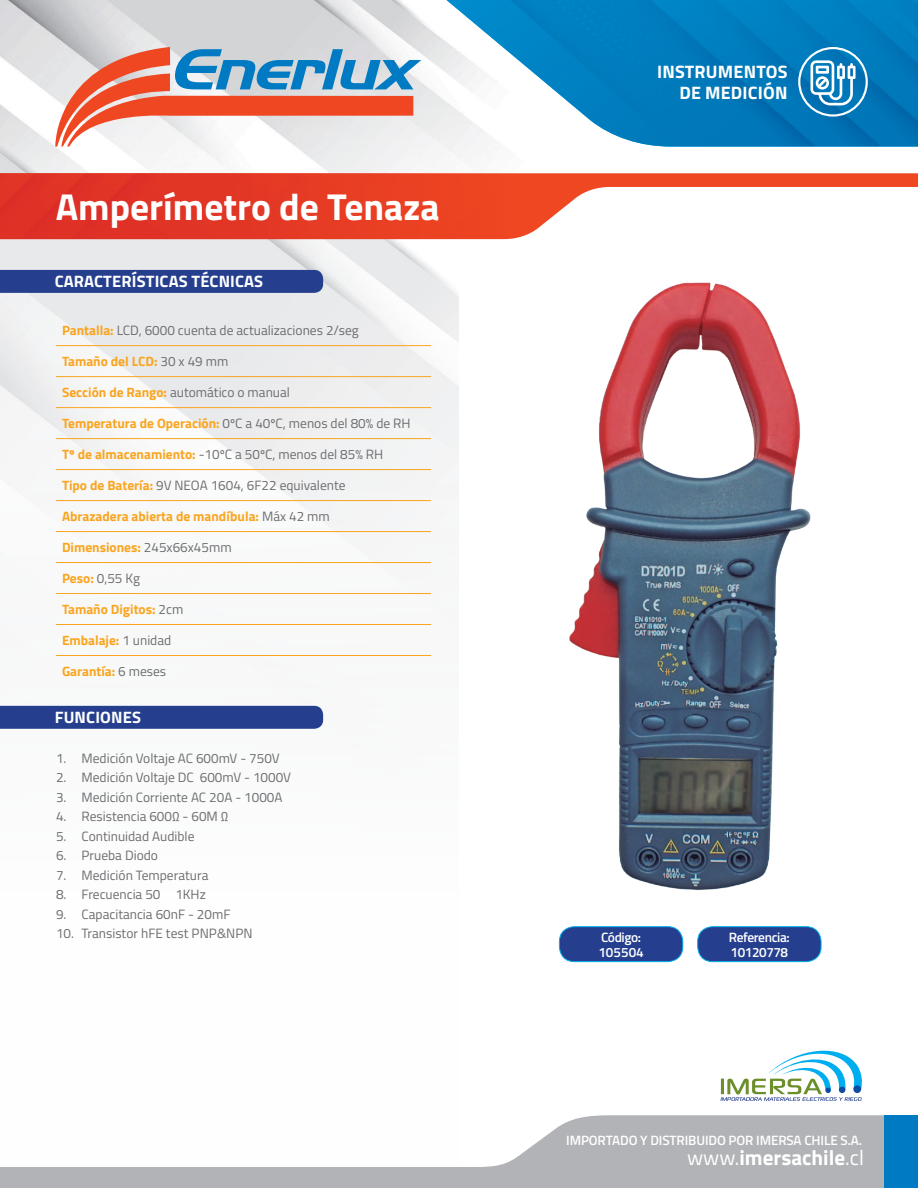
<style>
.page{position:relative;width:918px;height:1188px;background:#fff}
.page>*{position:absolute;margin:0;border:0;box-sizing:border-box;transform-origin:0 0}
.t1{font:700 37.5px "Titillium";color:#fff}
.t2{font:700 21.15px "Titillium Web";color:#fff}
.t3{font:700 18px "Titillium";letter-spacing:.01em;color:#fff}
.t4{font:700 16.5px "Titillium";letter-spacing:.01em;color:#fff}
.t5{font:13.5px "Titillium";color:#6c6d70}
.t6{font:700 13.5px "Titillium";color:#f9a520}
.t7{font:600 13.5px "Titillium Web";letter-spacing:-.01em;color:#fff}
.t8{font:600 13.5px "Titillium";letter-spacing:-.03em;color:#fff}
.s1{font-weight:700;color:#f9a520}
.s2{font-weight:400;color:#6c6d70}
.s3{font-weight:400}
</style>
<div class="page">
<img style="left:0;top:147px;width:470px;height:26px">
<svg style="left:505px;top:173px;width:413px;height:66px"></svg>
<img style="left:0;top:173px;width:505px;height:66px">
<svg style="left:0;top:0;width:446px;height:147px;fill:#dadade"></svg>
<img style="left:446px;top:0;width:472px;height:147px">
<svg style="left:55px;top:47px;width:366px;height:100px"></svg>
<svg style="left:0;top:1115px;width:884px;height:73px;fill:#b2b3b7"></svg>
<div style="left:884px;top:1115px;width:34px;height:73px;background:#007bc3"></div>
<svg style="left:720px;top:1050px;width:142px;height:51px"></svg>
<img style="left:569px;top:282px;width:242px;height:608px">
<div style="left:0;top:270px;width:323px;height:23px;background:#253f8e"></div>
<div style="left:0;top:706px;width:323px;height:23px;background:#253f8e"></div>
<hr style="left:56px;top:345px;width:375px;height:1px;background:#f9a520">
<hr style="left:56px;top:376px;width:375px;height:1px;background:#f9a520">
<hr style="left:56px;top:407px;width:375px;height:1px;background:#f9a520">
<hr style="left:56px;top:438px;width:375px;height:1px;background:#f9a520">
<hr style="left:56px;top:469px;width:375px;height:1px;background:#f9a520">
<hr style="left:56px;top:500px;width:375px;height:1px;background:#f9a520">
<hr style="left:56px;top:531px;width:375px;height:1px;background:#f9a520">
<hr style="left:56px;top:562px;width:375px;height:1px;background:#f9a520">
<hr style="left:56px;top:593px;width:375px;height:1px;background:#f9a520">
<hr style="left:56px;top:624px;width:375px;height:1px;background:#f9a520">
<hr style="left:56px;top:655px;width:375px;height:1px;background:#f9a520">
<div style="left:559px;top:927px;width:124px;height:35px;background:#253f8e"></div>
<div style="left:559px;top:926px;width:124px;height:36px;border:1px solid #00aeef;border-radius:15px"></div>
<div style="left:699px;top:927px;width:122px;height:35px;background:#253f8e"></div>
<div style="left:697px;top:926px;width:124px;height:36px;border:1px solid #00aeef;border-radius:15px"></div>
<div style="left:798px;top:47px;width:70px;height:70px;border:2px solid #fff;border-radius:50%"></div>
<svg style="left:810px;top:60px;width:46px;height:45px"></svg>
<p class="t1" style="left:56px;top:179px;width:385px">Amperímetro de Tenaza</p>
<p class="t4" style="left:55px;top:269px;width:210px">CARACTERÍSTICAS TÉCNICAS</p>
<p class="t5" style="left:62px;top:321px;width:298px"><span class="s1">Pantalla:</span> LCD, 6000 cuenta de actualizaciones 2/seg</p>
<p class="t6" style="left:62px;top:351px;width:168px">Tamaño del LCD: <span class="s2">30 x 49 mm</span></p>
<p class="t5" style="left:62px;top:383px;width:229px"><span class="s1">Sección de Rango:</span> automático o manual</p>
<p class="t5" style="left:62px;top:414px;width:350px"><span class="s1">Temperatura de Operación:</span> 0ºC a 40ºC, menos del 80% de RH</p>
<p class="t5" style="left:62px;top:445px;width:323px"><span class="s1">Tº de almacenamiento:</span> -10ºC a 50ºC, menos del 85% RH</p>
<p class="t5" style="left:62px;top:476px;width:285px"><span class="s1">Tipo de Batería:</span> 9V NEOA 1604, 6F22 equivalente</p>
<p class="t6" style="left:62px;top:506px;width:269px">Abrazadera abierta de mandíbula: <span class="s2">Máx 42 mm</span></p>
<p class="t6" style="left:62px;top:537px;width:171px">Dimensiones: <span class="s2">245x66x45mm</span></p>
<p class="t5" style="left:62px;top:568px;width:79px"><span class="s1">Peso:</span> 0,55 Kg</p>
<p class="t6" style="left:62px;top:599px;width:123px">Tamaño Digitos: <span class="s2">2cm</span></p>
<p class="t6" style="left:62px;top:630px;width:111px">Embalaje: <span class="s2">1 unidad</span></p>
<p class="t6" style="left:62px;top:661px;width:106px">Garantía: <span class="s2">6 meses</span></p>
<p class="t4" style="left:55px;top:705px;width:88px">FUNCIONES</p>
<p class="t5" style="left:56px;top:748px;width:225px">1. Medición Voltaje AC 600mV - 750V</p>
<p class="t5" style="left:56px;top:768px;width:237px">2. Medición Voltaje DC 600mV - 1000V</p>
<p class="t5" style="left:56px;top:787px;width:228px">3. Medición Corriente AC 20A - 1000A</p>
<p class="t5" style="left:56px;top:807px;width:174px">4. Resistencia 600Ω - 60M Ω</p>
<p class="t5" style="left:56px;top:826px;width:140px">5. Continuidad Audible</p>
<p class="t5" style="left:56px;top:846px;width:104px">6. Prueba Diodo</p>
<p class="t5" style="left:56px;top:865px;width:154px">7. Medición Temperatura</p>
<p class="t5" style="left:56px;top:885px;width:151px">8. Frecuencia 50 1KHz</p>
<p class="t5" style="left:56px;top:904px;width:176px">9. Capacitancia 60nF - 20mF</p>
<p class="t5" style="left:56px;top:924px;width:198px">10. Transistor hFE test PNP&amp;NPN</p>
<p class="t3" style="left:657px;top:58px;width:132px">INSTRUMENTOS</p>
<p class="t3" style="left:679px;top:79px;width:110px">DE MEDICIÓN</p>
<p class="t8" style="left:601px;top:927px;width:41px">Código:</p>
<p class="t8" style="left:598px;top:942px;width:47px">105504</p>
<p class="t8" style="left:729px;top:927px;width:62px">Referencia:</p>
<p class="t8" style="left:731px;top:942px;width:59px">10120778</p>
<p class="t7" style="left:566px;top:1130px;width:297px">IMPORTADO Y DISTRIBUIDO POR IMERSA CHILE S.A.</p>
<p class="t2" style="left:687px;top:1142px;width:178px"><span class="s3">www.</span>imersachile<span class="s3">.cl</span></p>
</div>
